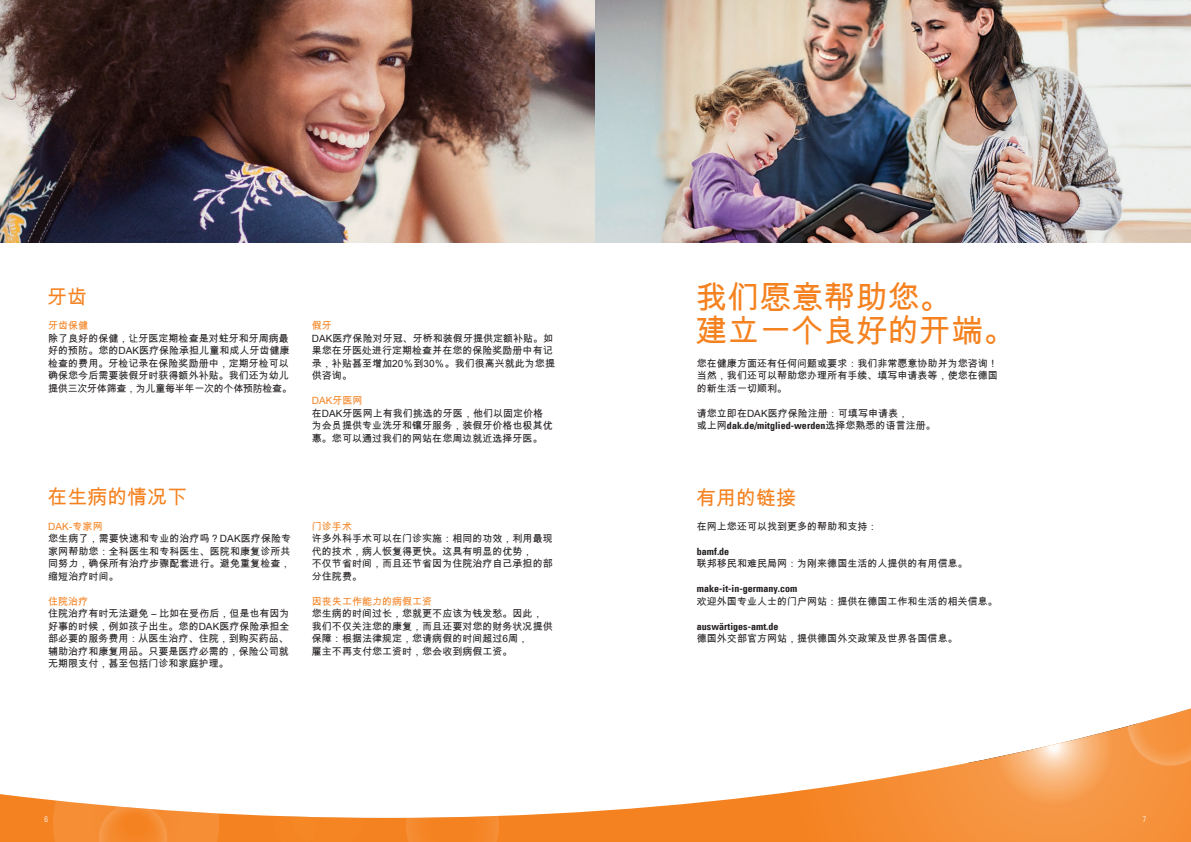
<style>
.page{position:relative;width:1191px;height:842px;background:#fff}
.page>*{position:absolute;margin:0;border:0;box-sizing:border-box;transform-origin:0 0}
.t1{font:32px/33px "Arial Unicode MS";color:#f58220}
.t2{font:20px "Arial Unicode MS";color:#f58220}
.t3{font:10px/12.5px "Arial Unicode MS";letter-spacing:.005em;color:#231f20}
.t4{font:10px "Univers Com 67 Bold Cond";letter-spacing:.005em;color:#231f20}
.t5{font:10px "Arial Unicode MS";letter-spacing:.005em;color:#f58220}
.t6{font:8px "Univers Com 47 Light Cond";color:#fff}
.s1{font-family:"Arial Unicode MS"}
</style>
<div class="page">
<img style="left:0;top:0;width:1191px;height:242px">
<svg style="left:0;top:793px;width:782px;height:49px;fill:#f58220"></svg>
<svg style="left:782px;top:770px;width:409px;height:72px"></svg>
<div style="left:928px;top:763px;width:250px;height:79px;background:#f6923c"></div>
<svg style="left:967px;top:735px;width:173px;height:98px;background:#f8ae6f"></svg>
<img style="left:1091px;top:708px;width:100px;height:94px">
<img style="left:17px;top:793px;width:221px;height:49px">
<img style="left:401px;top:793px;width:134px;height:49px">
<img style="left:63px;top:793px;width:140px;height:49px">
<img style="left:238px;top:793px;width:17px;height:49px">
<img style="left:255px;top:793px;width:146px;height:49px">
<h2 class="t2" style="left:47px;top:283px;width:41px">牙齿</h2>
<p class="t5" style="left:48px;top:319px;width:42px">牙齿保健</p>
<p class="t3" style="left:48px;top:332px;width:245px">除了良好的保健，让牙医定期检查是对蛀牙和牙周病最好的预防。您的DAK医疗保险承担儿童和成人牙齿健康检查的费用。牙检记录在保险奖励册中，定期牙检可以确保您今后需要装假牙时获得额外补贴。我们还为幼儿提供三次牙体筛查，为儿童每半年一次的个体预防检查。</p>
<p class="t5" style="left:312px;top:319px;width:22px">假牙</p>
<p class="t3" style="left:312px;top:332px;width:244px">DAK医疗保险对牙冠、牙桥和装假牙提供定额补贴。如果您在牙医处进行定期检查并在您的保险奖励册中有记录，补贴甚至增加20％到30％。我们很高兴就此为您提供咨询。</p>
<p class="t5" style="left:312px;top:394px;width:52px">DAK牙医网</p>
<p class="t3" style="left:312px;top:407px;width:242px">在DAK牙医网上有我们挑选的牙医，他们以固定价格为会员提供专业洗牙和镶牙服务，装假牙价格也极其优惠。您可以通过我们的网站在您周边就近选择牙医。</p>
<h1 class="t1" style="left:695px;top:280px;width:321px">我们愿意帮助您。<br>建立一个良好的开端。</h1>
<p class="t3" style="left:697px;top:357px;width:302px;text-align:justify">您在健康方面还有任何问题或要求：我们非常愿意协助并为您咨询！当然，我们还可以帮助您办理所有手续、填写申请表等，使您在德国的新生活一切顺利。</p>
<p class="t3" style="left:697px;top:407px;width:213px">请您立即在DAK医疗保险注册：可填写申请表，</p>
<p class="t4" style="left:697px;top:420px;width:240px"><span class="s1">或上网</span>dak.de/mitglied-werden<span class="s1">选择您熟悉的语言注册。</span></p>
<h2 class="t2" style="left:47px;top:483px;width:142px">在生病的情况下</h2>
<h2 class="t2" style="left:696px;top:483px;width:101px">有用的链接</h2>
<p class="t5" style="left:48px;top:519px;width:56px">DAK-专家网</p>
<p class="t3" style="left:48px;top:532px;width:244px;text-align:justify">您生病了，需要快速和专业的治疗吗？DAK医疗保险专家网帮助您：全科医生和专科医生、医院和康复诊所共同努力，确保所有治疗步骤配套进行。避免重复检查，缩短治疗时间。</p>
<p class="t5" style="left:48px;top:594px;width:42px">住院治疗</p>
<p class="t3" style="left:48px;top:607px;width:243px;text-align:justify">住院治疗有时无法避免 – 比如在受伤后，但是也有因为好事的时候，例如孩子出生。您的DAK医疗保险承担全部必要的服务费用：从医生治疗、住院，到购买药品、辅助治疗和康复用品。只要是医疗必需的，保险公司就无期限支付，甚至包括门诊和家庭护理。</p>
<p class="t5" style="left:312px;top:519px;width:42px">门诊手术</p>
<p class="t3" style="left:312px;top:532px;width:242px">许多外科手术可以在门诊实施：相同的功效，利用最现代的技术，病人恢复得更快。这具有明显的优势，<br>不仅节省时间，而且还节省因为住院治疗自己承担的部分住院费。</p>
<p class="t5" style="left:312px;top:594px;width:122px">因丧失工作能力的病假工资</p>
<p class="t3" style="left:312px;top:607px;width:242px">您生病的时间过长，您就更不应该为钱发愁。因此，我们不仅关注您的康复，而且还要对您的财务状况提供保障：根据法律规定，您请病假的时间超过6周，<br>雇主不再支付您工资时，您会收到病假工资。</p>
<p class="t3" style="left:697px;top:519px;width:182px">在网上您还可以找到更多的帮助和支持：</p>
<p class="t4" style="left:697px;top:545px;width:34px">bamf.de</p>
<p class="t3" style="left:697px;top:557px;width:272px">联邦移民和难民局网：为刚来德国生活的人提供的有用信息。</p>
<p class="t4" style="left:697px;top:582px;width:102px">make-it-in-germany.com</p>
<p class="t3" style="left:697px;top:594px;width:302px">欢迎外国专业人士的门户网站：提供在德国工作和生活的相关信息。</p>
<p class="t4" style="left:697px;top:620px;width:83px">auswärtiges-amt.de</p>
<p class="t3" style="left:697px;top:632px;width:262px">德国外交部官方网站，提供德国外交政策及世界各国信息。</p>
<p class="t6" style="left:45px;top:815px;width:5px">6</p>
<p class="t6" style="left:1142px;top:815px;width:5px">7</p>
</div>
